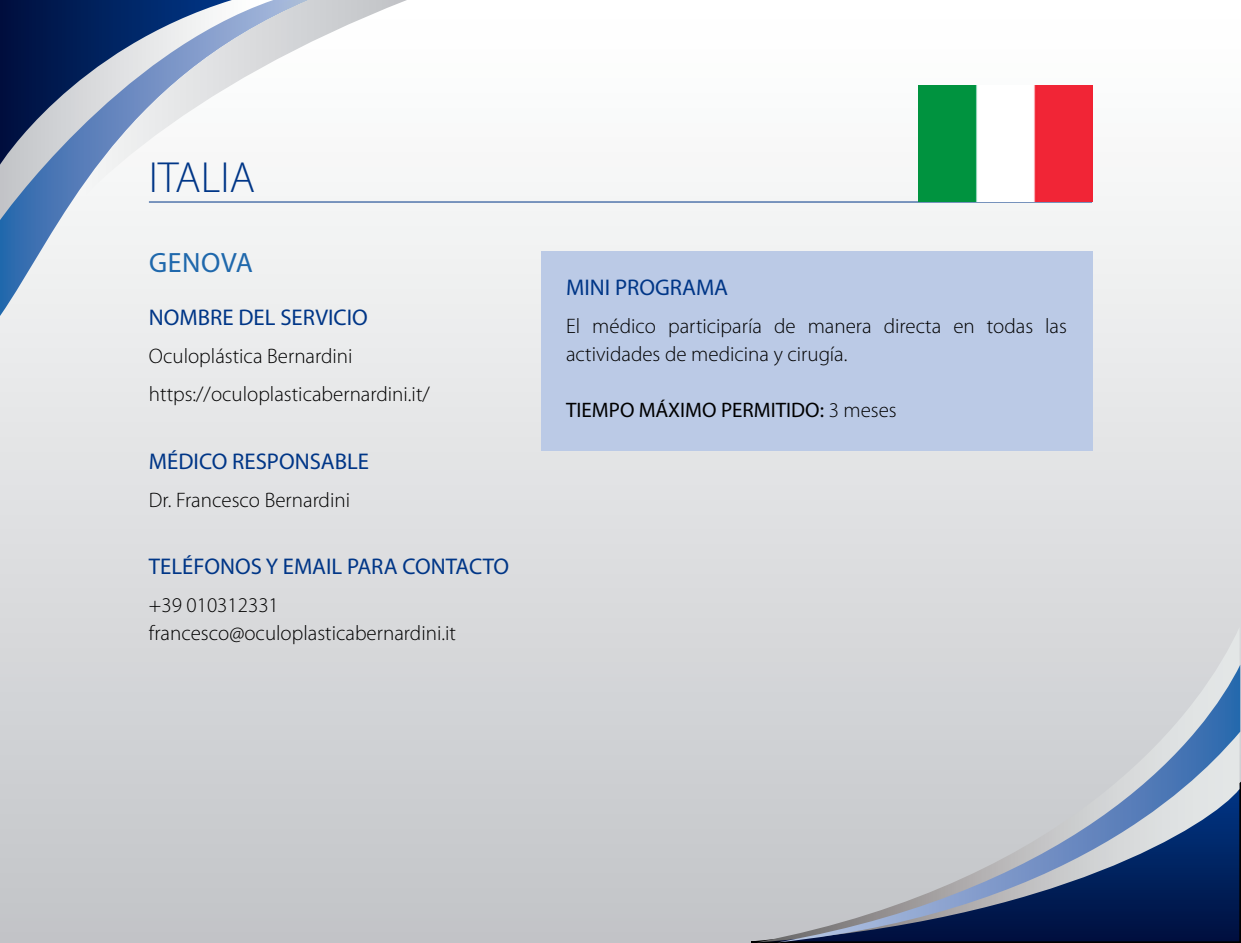
<style>
.page{position:relative;width:1241px;height:943px;background:#fff}
.page>*{position:absolute;margin:0;border:0;box-sizing:border-box;transform-origin:0 0}
.t1{font:300 43.75px "Myriad Pro";color:#003687}
.t2{font:28px "Myriad Pro";letter-spacing:.02em;color:#1f68ac}
.t3{font:22.75px "Myriad Pro";color:#003687}
.t4{font:300 21px/28px "Myriad Pro";color:#000}
.t5{font:21px "Myriad Pro";color:#000}
.s1{font-weight:300}
</style>
<div class="page">
<div style="left:0;top:0;width:1240px;height:943px;background:linear-gradient(to bottom,#fff,#c2c4c8)"></div>
<svg style="left:749px;top:781px;width:491px;height:162px;background:#7e8084"></svg>
<svg style="left:756px;top:627px;width:483px;height:315px;background:#d3d5d7"></svg>
<svg style="left:777px;top:664px;width:462px;height:278px;background:#9ea8b8"></svg>
<div style="left:0;top:307px;width:309px;height:9px;background:#edeeee"></div>
<svg style="left:0;top:0;width:407px;height:307px"></svg>
<hr style="left:149px;top:201px;width:942px;height:1px;background:#003687">
<div style="left:541px;top:251px;width:550px;height:199px;background:#bbcae6"></div>
<img style="left:918px;top:85px;width:173px;height:116px">
<h1 class="t1" style="left:149px;top:151px;width:108px">ITALIA</h1>
<h2 class="t2" style="left:149px;top:245px;width:104px">GENOVA</h2>
<p class="t3" style="left:149px;top:303px;width:220px">NOMBRE DEL SERVICIO</p>
<p class="t4" style="left:149px;top:337px;width:282px;line-height:38px">Oculoplástica Bernardini https://oculoplasticabernardini.it/</p>
<p class="t3" style="left:149px;top:447px;width:222px">MÉDICO RESPONSABLE</p>
<p class="t4" style="left:149px;top:485px;width:203px">Dr. Francesco Bernardini</p>
<p class="t3" style="left:149px;top:552px;width:362px">TELÉFONOS Y EMAIL PARA CONTACTO</p>
<p class="t4" style="left:149px;top:591px;width:308px">+39 010312331 francesco@oculoplasticabernardini.it</p>
<p class="t3" style="left:566px;top:274px;width:162px">MINI PROGRAMA</p>
<p class="t4" style="left:566px;top:312px;width:502px">El médico participaría de manera directa en todas las actividades de medicina y cirugía.</p>
<p class="t5" style="left:566px;top:397px;width:332px">TIEMPO MÁXIMO PERMITIDO: <span class="s1">3 meses</span></p>
</div>
